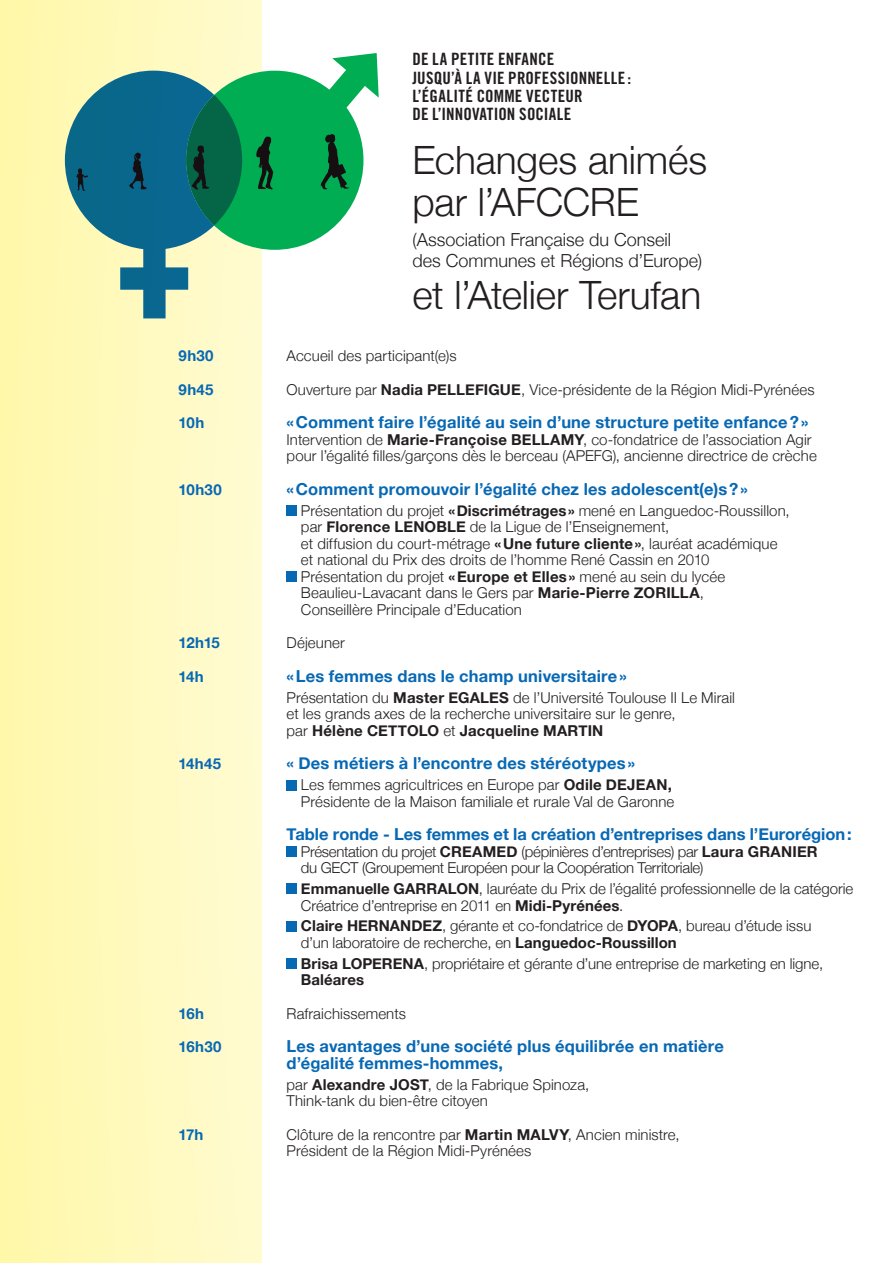
<style>
.page{position:relative;width:893px;height:1263px;background:#fff}
.page>*{position:absolute;margin:0;border:0;box-sizing:border-box;transform-origin:0 0}
.t1{font:300 39px/42px "Helvetica Neue";letter-spacing:-.005em;color:#231f20}
.t2{font:300 18px/21px "Helvetica Neue";color:#231f20}
.t3{font:16.95px/18.3px "Trade Gothic LT Std Bd Cn 20";letter-spacing:.015em;color:#231f20}
.t4{font:700 16.5px/16.5px "Helvetica Neue";letter-spacing:.01em;color:#0768b4}
.t5{font:300 15px/16.5px "Helvetica Neue";letter-spacing:.005em;color:#231f20}
.t6{font:300 15px/16.5px "Helvetica Neue";letter-spacing:-.015em;color:#231f20}
.t7{font:700 15px "Helvetica Neue";letter-spacing:.02em;color:#0768b4}
.s1{font-weight:700}
</style>
<div class="page">
<svg style="left:0;top:0;width:262px;height:1263px;background:#fef9bc"></svg>
<svg style="left:65px;top:53px;width:314px;height:265px"></svg>
<div style="left:287px;top:505px;width:10px;height:11px;background:#0768b4"></div>
<div style="left:287px;top:571px;width:10px;height:11px;background:#0768b4"></div>
<div style="left:287px;top:780px;width:10px;height:10px;background:#0768b4"></div>
<div style="left:287px;top:847px;width:10px;height:10px;background:#0768b4"></div>
<div style="left:287px;top:884px;width:10px;height:10px;background:#0768b4"></div>
<div style="left:287px;top:921px;width:10px;height:10px;background:#0768b4"></div>
<div style="left:287px;top:958px;width:10px;height:10px;background:#0768b4"></div>
<p class="t3" style="left:412px;top:50px;width:220px">DE LA PETITE ENFANCE<br>JUSQU’À LA VIE PROFESSIONNELLE :<br>L’ÉGALITÉ COMME VECTEUR<br>DE L’INNOVATION SOCIALE</p>
<h1 class="t1" style="left:412px;top:138px;width:296px">Echanges animés par l’AFCCRE</h1>
<p class="t2" style="left:412px;top:228px;width:291px">(Association Française du Conseil des Communes et Régions d’Europe)</p>
<h1 class="t1" style="left:412px;top:273px;width:290px">et l’Atelier Terufan</h1>
<p class="t7" style="left:179px;top:347px;width:37px">9h30</p>
<p class="t5" style="left:287px;top:347px;width:171px">Accueil des participant(e)s</p>
<p class="t7" style="left:179px;top:380px;width:37px">9h45</p>
<p class="t5" style="left:287px;top:381px;width:529px">Ouverture par <span class="s1">Nadia PELLEFIGUE</span>, Vice-présidente de la Région Midi-Pyrénées</p>
<p class="t7" style="left:179px;top:414px;width:27px">10h</p>
<p class="t4" style="left:287px;top:414px;width:523px">« Comment faire l’égalité au sein d’une structure petite enfance ? »</p>
<p class="t5" style="left:287px;top:431px;width:532px">Intervention de <span class="s1">Marie-Françoise BELLAMY</span>, co-fondatrice de l’association Agir pour l’égalité filles/garçons dès le berceau (APEFG), ancienne directrice de crèche</p>
<p class="t7" style="left:179px;top:480px;width:45px">10h30</p>
<p class="t4" style="left:287px;top:480px;width:463px">« Comment promouvoir l’égalité chez les adolescent(e)s ? »</p>
<p class="t5" style="left:301px;top:502px;width:490px">Présentation du projet <span class="s1">« Discrimétrages »</span> mené en Languedoc-Roussillon, par <span class="s1">Florence LENOBLE</span> de la Ligue de l’Enseignement,<br>et diffusion du court-métrage <span class="s1">« Une future cliente »</span>, lauréat académique et national du Prix des droits de l’homme René Cassin en 2010<br>Présentation du projet <span class="s1">« Europe et Elles »</span> mené au sein du lycée Beaulieu-Lavacant dans le Gers par <span class="s1">Marie-Pierre ZORILLA</span>,<br>Conseillère Principale d’Education</p>
<p class="t7" style="left:179px;top:634px;width:43px">12h15</p>
<p class="t5" style="left:287px;top:634px;width:60px">Déjeuner</p>
<p class="t7" style="left:179px;top:667px;width:27px">14h</p>
<p class="t4" style="left:287px;top:667px;width:342px">« Les femmes dans le champ universitaire »</p>
<p class="t5" style="left:287px;top:689px;width:450px">Présentation du <span class="s1">Master EGALES</span> de l’Université Toulouse II Le Mirail et les grands axes de la recherche universitaire sur le genre,<br>par <span class="s1">Hélène CETTOLO</span> et <span class="s1">Jacqueline MARTIN</span></p>
<p class="t7" style="left:179px;top:755px;width:44px">14h45</p>
<p class="t4" style="left:287px;top:755px;width:350px">« Des métiers à l’encontre des stéréotypes »</p>
<p class="t5" style="left:301px;top:776px;width:375px">Les femmes agricultrices en Europe par <span class="s1">Odile DEJEAN,<br></span>Présidente de la Maison familiale et rurale Val de Garonne</p>
<p class="t4" style="left:287px;top:826px;width:566px">Table ronde - Les femmes et la création d’entreprises dans l’Eurorégion :</p>
<p class="t6" style="left:301px;top:843px;width:518px">Présentation du projet <span class="s1">CREAMED</span> (pépinières d’entreprises) par <span class="s1">Laura GRANIER </span>du GECT (Groupement Européen pour la Coopération Territoriale)</p>
<p class="t5" style="left:301px;top:880px;width:554px"><span class="s1">Emmanuelle GARRALON</span>, lauréate du Prix de l’égalité professionnelle de la catégorie<br>Créatrice d’entreprise en 2011 en <span class="s1">Midi-Pyrénées</span>.</p>
<p class="t5" style="left:301px;top:917px;width:512px"><span class="s1">Claire HERNANDEZ</span>, gérante et co-fondatrice de <span class="s1">DYOPA</span>, bureau d’étude issu d’un laboratoire de recherche, en <span class="s1">Languedoc-Roussillon</span></p>
<p class="t5" style="left:301px;top:955px;width:524px"><span class="s1">Brisa LOPERENA</span>, propriétaire et gérante d’une entreprise de marketing en ligne,<br><span class="s1">Baléares</span></p>
<p class="t7" style="left:179px;top:1004px;width:27px">16h</p>
<p class="t5" style="left:287px;top:1005px;width:121px">Rafraichissements</p>
<p class="t7" style="left:179px;top:1037px;width:45px">16h30</p>
<p class="t4" style="left:287px;top:1037px;width:439px">Les avantages d’une société plus équilibrée en matière d’égalité femmes-hommes,</p>
<p class="t5" style="left:287px;top:1076px;width:304px">par <span class="s1">Alexandre JOST</span>, de la Fabrique Spinoza,<br>Think-tank du bien-être citoyen</p>
<p class="t7" style="left:179px;top:1125px;width:26px">17h</p>
<p class="t5" style="left:287px;top:1126px;width:395px">Clôture de la rencontre par <span class="s1">Martin MALVY</span>, Ancien ministre,<br>Président de la Région Midi-Pyrénées</p>
</div>
